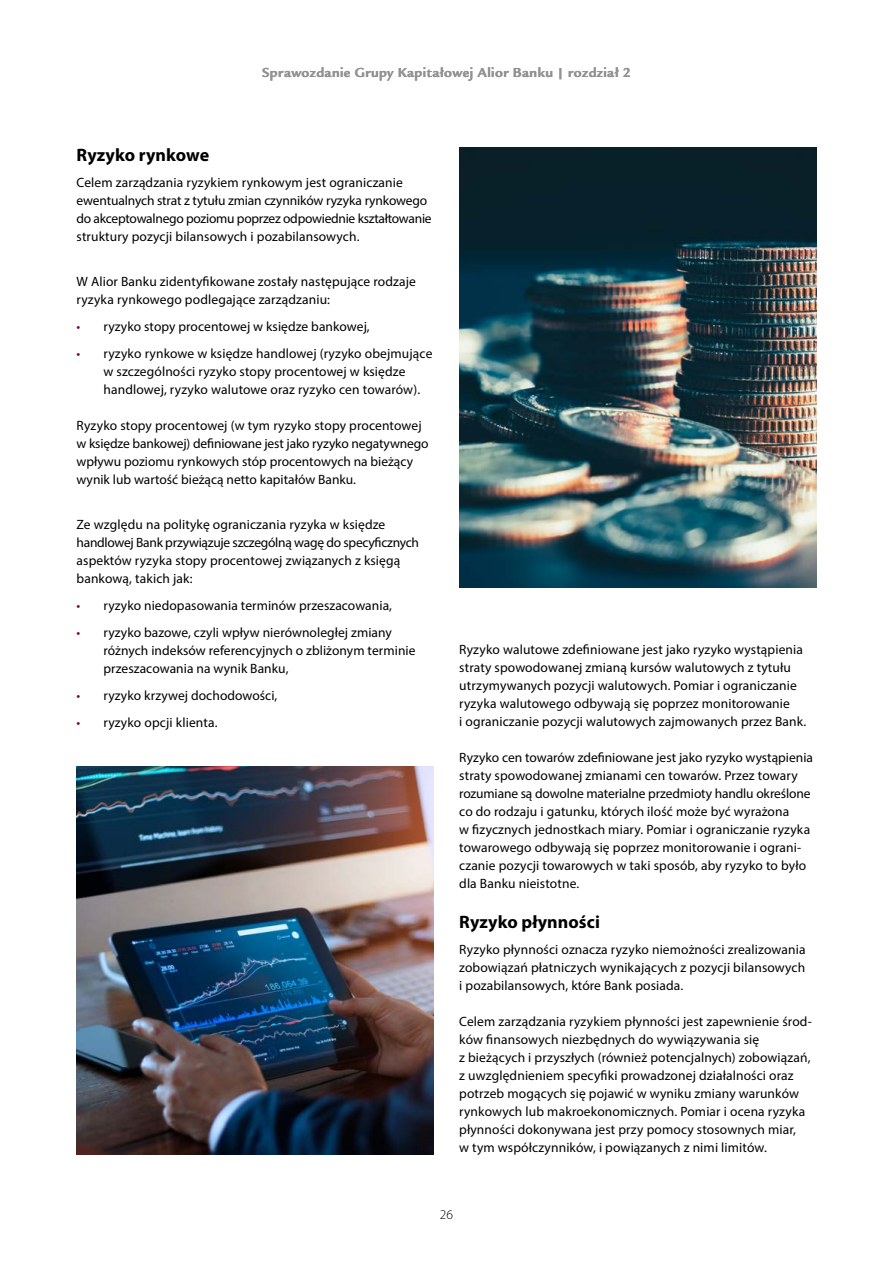
<style>
.page{position:relative;width:893px;height:1263px;background:#fff}
.page>*{position:absolute;margin:0;border:0;box-sizing:border-box;transform-origin:0 0}
.t1{font:700 18px "Myriad Pro";letter-spacing:.005em;color:#000}
.t2{font:13.5px/18px "Myriad Pro";letter-spacing:.01em;color:#000}
.t3{font:13.5px/18px "Myriad Pro";letter-spacing:-.01em;color:#000}
.t4{font:700 13.5px "Legacy Sans EFCEOP";letter-spacing:.03em;color:#929292}
.t5{font:300 13.5px "Myriad Pro";color:#000}
.s1{color:#7a003a}
</style>
<div class="page">
<img style="left:77px;top:766px;width:357px;height:388px">
<img style="left:459px;top:147px;width:357px;height:440px">
<p class="t4" style="left:262px;top:63px;width:370px">Sprawozdanie Grupy Kapitałowej Alior Banku | rozdział 2</p>
<h1 class="t1" style="left:77px;top:143px;width:134px">Ryzyko rynkowe</h1>
<p class="t3" style="left:77px;top:174px;width:357px">Celem zarządzania ryzykiem rynkowym jest ograniczanie ewentualnych strat z tytułu zmian czynników ryzyka rynkowego do akceptowalnego poziomu poprzez odpowiednie kształtowanie struktury pozycji bilansowych i pozabilansowych.</p>
<p class="t2" style="left:77px;top:273px;width:341px">W Alior Banku zidentyfikowane zostały następujące rodzaje ryzyka rynkowego podlegające zarządzaniu:</p>
<p class="t2" style="left:77px;top:318px;width:295px"><span class="s1">•</span> ryzyko stopy procentowej w księdze bankowej,</p>
<p class="t2" style="left:104px;top:344px;width:330px;text-indent:-27px"><span class="s1">•</span> ryzyko rynkowe w księdze handlowej (ryzyko obejmujące w szczególności ryzyko stopy procentowej w księdze handlowej, ryzyko walutowe oraz ryzyko cen towarów).</p>
<p class="t2" style="left:77px;top:416px;width:354px">Ryzyko stopy procentowej (w tym ryzyko stopy procentowej w księdze bankowej) definiowane jest jako ryzyko negatywnego wpływu poziomu rynkowych stóp procentowych na bieżący wynik lub wartość bieżącą netto kapitałów Banku.</p>
<p class="t2" style="left:77px;top:515px;width:344px">Ze względu na politykę ograniczania ryzyka w księdze handlowej Bank przywiązuje szczególną wagę do specyficznych aspektów ryzyka stopy procentowej związanych z księgą bankową, takich jak:</p>
<p class="t2" style="left:77px;top:596px;width:317px"><span class="s1">•</span> ryzyko niedopasowania terminów przeszacowania,</p>
<p class="t2" style="left:104px;top:623px;width:313px;text-indent:-27px"><span class="s1">•</span> ryzyko bazowe, czyli wpływ nierównoległej zmiany różnych indeksów referencyjnych o zbliżonym terminie przeszacowania na wynik Banku,</p>
<p class="t2" style="left:77px;top:686px;width:202px"><span class="s1">•</span> ryzyko krzywej dochodowości,</p>
<p class="t2" style="left:77px;top:713px;width:142px"><span class="s1">•</span> ryzyko opcji klienta.</p>
<p class="t2" style="left:459px;top:640px;width:349px">Ryzyko walutowe zdefiniowane jest jako ryzyko wystąpienia straty spowodowanej zmianą kursów walutowych z tytułu utrzymywanych pozycji walutowych. Pomiar i ograniczanie ryzyka walutowego odbywają się poprzez monitorowanie<br>i ograniczanie pozycji walutowych zajmowanych przez Bank.</p>
<p class="t2" style="left:459px;top:748px;width:355px">Ryzyko cen towarów zdefiniowane jest jako ryzyko wystąpienia straty spowodowanej zmianami cen towarów. Przez towary rozumiane są dowolne materialne przedmioty handlu określone co do rodzaju i gatunku, których ilość może być wyrażona<br>w fizycznych jednostkach miary. Pomiar i ograniczanie ryzyka towarowego odbywają się poprzez monitorowanie i ograni&shy;czanie pozycji towarowych w taki sposób, aby ryzyko to było dla Banku nieistotne.</p>
<h1 class="t1" style="left:459px;top:910px;width:142px">Ryzyko płynności</h1>
<p class="t2" style="left:459px;top:940px;width:348px;text-align:justify">Ryzyko płynności oznacza ryzyko niemożności zrealizowania zobowiązań płatniczych wynikających z pozycji bilansowych i pozabilansowych, które Bank posiada.</p>
<p class="t2" style="left:459px;top:1012px;width:354px">Celem zarządzania ryzykiem płynności jest zapewnienie środ&shy;ków finansowych niezbędnych do wywiązywania się<br>z bieżących i przyszłych (również potencjalnych) zobowiązań, z uwzględnieniem specyfiki prowadzonej działalności oraz potrzeb mogących się pojawić w wyniku zmiany warunków rynkowych lub makroekonomicznych. Pomiar i ocena ryzyka płynności dokonywana jest przy pomocy stosownych miar,<br>w tym współczynników, i powiązanych z nimi limitów.</p>
<p class="t5" style="left:440px;top:1206px;width:15px">26</p>
</div>
